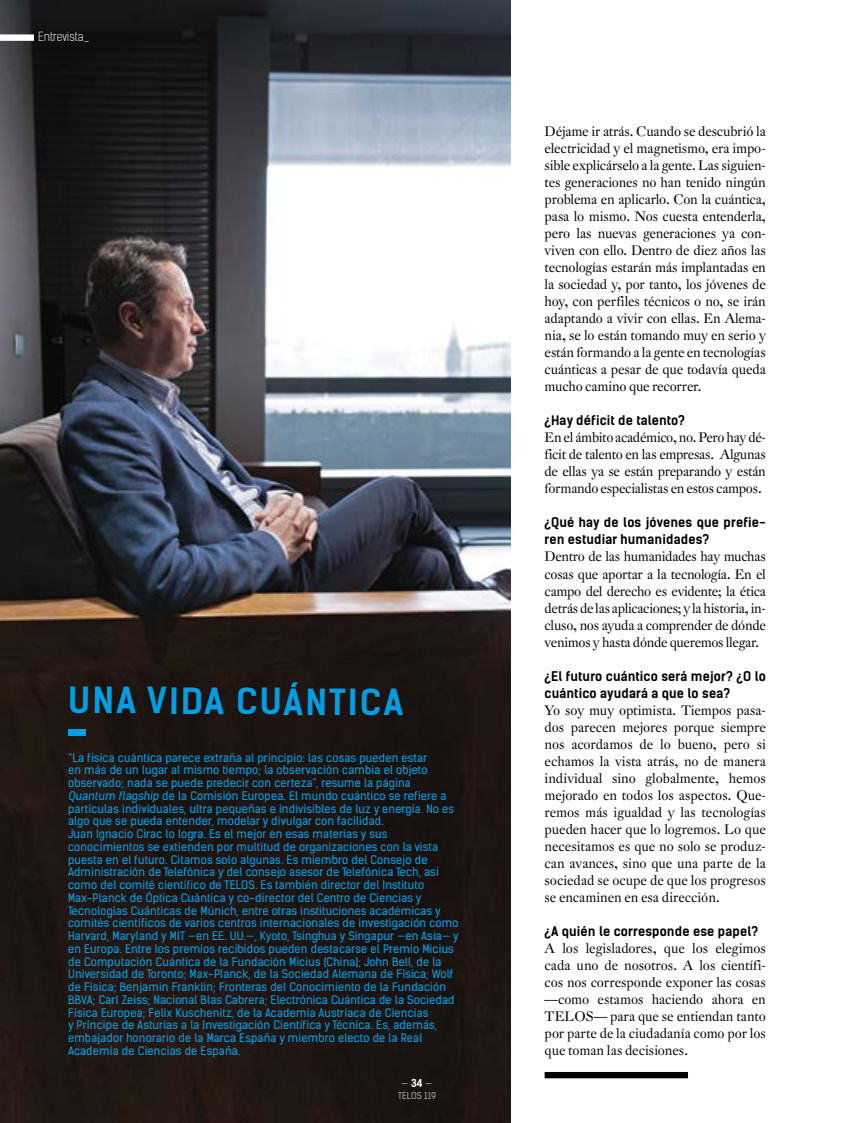
<style>
.page{position:relative;width:851px;height:1123px;background:#fff}
.page>*{position:absolute;margin:0;border:0;box-sizing:border-box;transform-origin:0 0}
.t1{font:700 34.5px "Kelson Sans";color:#009fe3}
.t2{font:13.5px/17px "DTL Fleischmann D";letter-spacing:-.015em;color:#000;text-align:justify}
.t3{font:700 12.75px/17px "Kelson Sans";letter-spacing:.01em;color:#000}
.t4{font:300 12px "Kelson Sans";color:#fff}
.t5{font:11.25px/12.8px "Kelson Sans";letter-spacing:.02em;color:#009fe3}
.t6{font:300 10.5px "Kelson Sans";color:#fff}
.t7{font:9px "Kelson Sans";letter-spacing:.005em;color:#9d9d9c}
.s1{font-weight:700}
</style>
<div class="page">
<img style="left:0;top:0;width:510px;height:1123px">
<div style="left:544px;top:1071px;width:144px;height:7px;background:#000"></div>
<div style="left:68px;top:729px;width:17px;height:6px;background:#009fe3"></div>
<div style="left:0;top:34px;width:34px;height:7px;background:#fff"></div>
<p class="t4" style="left:38px;top:29px;width:52px">Entrevista_</p>
<h1 class="t1" style="left:69px;top:677px;width:336px;rotate:1deg">UNA VIDA CUÁNTICA</h1>
<p class="t5" style="left:68px;top:751px;width:392px">“La física cuántica parece extraña al principio: las cosas pueden estar<br>en más de un lugar al mismo tiempo; la observación cambia el objeto observado; nada se puede predecir con certeza”, resume la página Quantumflagship de la Comisión Europea. El mundo cuántico se refiere a partículas individuales, ultra pequeñas e indivisibles de luz y energía. No es algo que se pueda entender, modelar y divulgar con facilidad.<br>Juan Ignacio Cirac lo logra. Es el mejor en esas materias y sus conocimientos se extienden por multitud de organizaciones con la vista puesta en el futuro. Citamos solo algunas. Es miembro del Consejo de Administración de Telefónica y del consejo asesor de Telefónica Tech, así como del comité científico de TELOS. Es también director del Instituto Max-Planck de Óptica Cuántica y co-director del Centro de Ciencias y Tecnologías Cuánticas de Múnich, entre otras instituciones académicas y comités científicos de varios centros internacionales de investigación como Harvard, Maryland y MIT —en EE. UU.—, Kyoto, Tsinghua y Singapur —en Asia— y en Europa. Entre los premios recibidos pueden destacarse el Premio Micius de Computación Cuántica de la Fundación Micius (China); John Bell, de la Universidad de Toronto; Max-Planck, de la Sociedad Alemana de Física; Wolf de Física; Benjamin Franklin; Fronteras del Conocimiento de la Fundación BBVA; Carl Zeiss; Nacional Blas Cabrera; Electrónica Cuántica de la Sociedad Física Europea; Felix Kuschenitz, de la Academia Austríaca de Ciencias<br>y Príncipe de Asturias a la Investigación Científica y Técnica. Es, además, embajador honorario de la Marca España y miembro electo de la Real Academia de Ciencias de España.</p>
<p class="t6" style="left:401px;top:1076px;width:32px">— <span class="s1">34</span> —</p>
<p class="t7" style="left:398px;top:1090px;width:40px">TELOS 119</p>
<p class="t2" style="left:544px;top:123px;width:223px">Déjame ir atrás. Cuando se descubrió la electricidad y el magnetismo, era impo&shy;sible explicárselo a la gente. Las siguien&shy;tes generaciones no han tenido ningún problema en aplicarlo. Con la cuántica, pasa lo mismo. Nos cuesta entenderla, pero las nuevas generaciones ya con&shy;viven con ello. Dentro de diez años las tecnologías estarán más implantadas en la sociedad y, por tanto, los jóvenes de hoy, con perfiles técnicos o no, se irán adaptando a vivir con ellas. En Alema&shy;nia, se lo están tomando muy en serio y están formando a la gente en tecnologías cuánticas a pesar de que todavía queda mucho camino que recorrer.</p>
<p class="t3" style="left:544px;top:412px;width:142px">¿Hay déficit de talento?</p>
<p class="t2" style="left:544px;top:429px;width:223px">En el ámbito académico, no. Pero hay dé&shy;ficit de talento en las empresas. Algunas de ellas ya se están preparando y están formando especialistas en estos campos.</p>
<p class="t3" style="left:544px;top:514px;width:223px">¿Qué hay de los jóvenes que prefie&shy;ren estudiar humanidades?</p>
<p class="t2" style="left:544px;top:548px;width:223px">Dentro de las humanidades hay muchas cosas que aportar a la tecnología. En el campo del derecho es evidente; la ética detrás de las aplicaciones; y la historia, in&shy;cluso, nos ayuda a comprender de dónde venimos y hasta dónde queremos llegar.</p>
<p class="t3" style="left:544px;top:667px;width:223px">¿El futuro cuántico será mejor? ¿O lo cuántico ayudará a que lo sea?</p>
<p class="t2" style="left:544px;top:701px;width:223px">Yo soy muy optimista. Tiempos pasa&shy;dos parecen mejores porque siempre nos acordamos de lo bueno, pero si echamos la vista atrás, no de manera individual sino globalmente, hemos mejorado en todos los aspectos. Que&shy;remos más igualdad y las tecnologías pueden hacer que lo logremos. Lo que necesitamos es que no solo se produz&shy;can avances, sino que una parte de la sociedad se ocupe de que los progresos se encaminen en esa dirección.</p>
<p class="t3" style="left:544px;top:922px;width:215px">¿A quién le corresponde ese papel?</p>
<p class="t2" style="left:544px;top:939px;width:223px">A los legisladores, que los elegimos cada uno de nosotros. A los científi&shy;cos nos corresponde exponer las cosas —como estamos haciendo ahora en TELOS— para que se entiendan tanto por parte de la ciudadanía como por los que toman las decisiones.</p>
</div>
